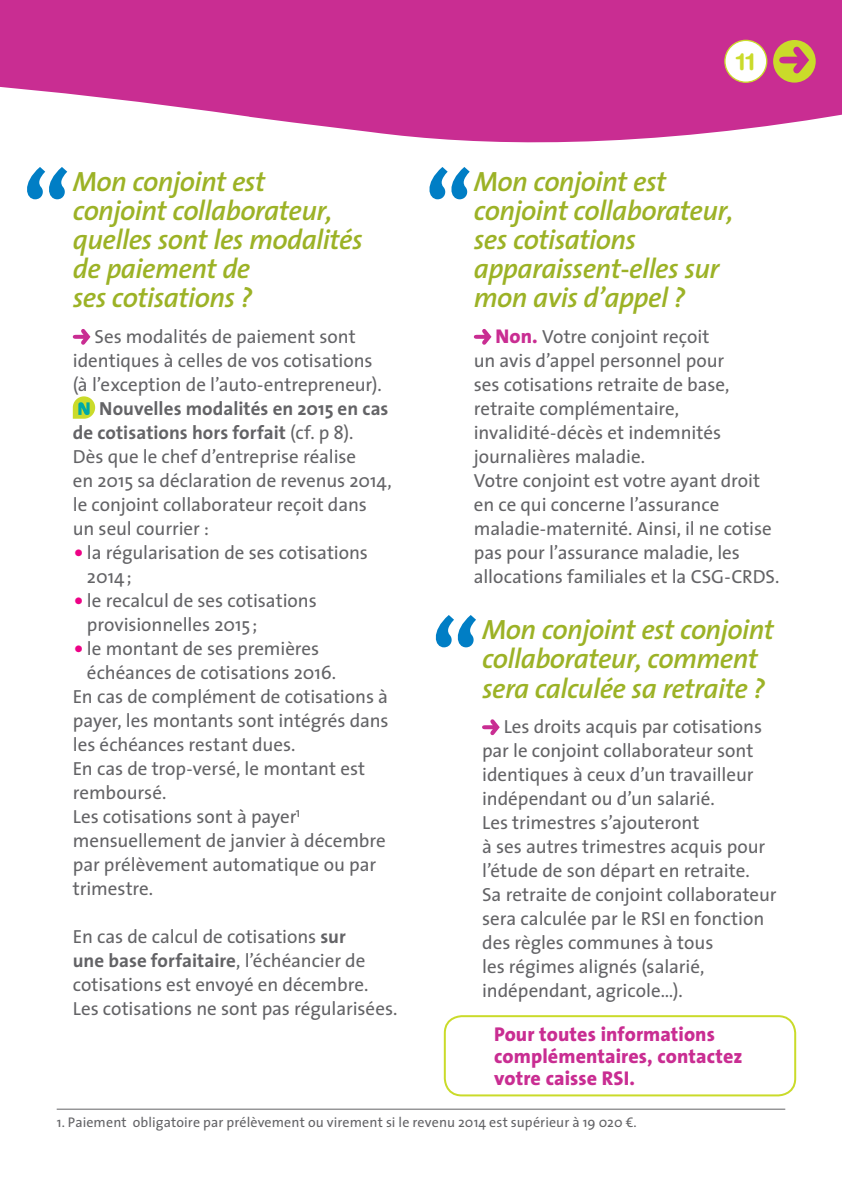
<style>
.page{position:relative;width:842px;height:1191px;background:#fff}
.page>*{position:absolute;margin:0;border:0;box-sizing:border-box;transform-origin:0 0}
.t1{font:700 100.6px "The Sans";color:#007ec5}
.t2{font:italic 600 28px/29.2px "The Sans";letter-spacing:-.02em;color:#9cb226}
.t3{font:700 23.6px "Helvetica Rounded";color:#cadb2a}
.t4{font:800 20px/21.6px "The Sans";letter-spacing:.005em;color:#c92d92}
.t5{font:19px/24px "The Sans";letter-spacing:-.005em;color:#636366}
.t6{font:14px "The Sans";letter-spacing:.01em;color:#636366}
.s1{font-weight:800;font-size:20px;color:#c92d92}
.s2{font-weight:700}
.s3{font-size:28px;color:#ed0286}
</style>
<div class="page">
<svg style="left:0;top:0;width:842px;height:143px;background:#d04aa1"></svg>
<svg style="left:773px;top:40px;width:43px;height:43px;background:#c99255"></svg>
<div style="left:725px;top:40px;width:42px;height:42px;background:#fff;border-radius:50%"></div>
<div style="left:724px;top:40px;width:43px;height:43px;border:1px solid #cadb2a;border-radius:50%"></div>
<svg style="left:73px;top:329px;width:17px;height:16px"></svg>
<svg style="left:73px;top:396px;width:22px;height:23px"></svg>
<svg style="left:474px;top:329px;width:17px;height:16px"></svg>
<svg style="left:482px;top:719px;width:18px;height:16px"></svg>
<div style="left:444px;top:1015px;width:352px;height:81px;border:2px solid #cadb2a;border-radius:17px"></div>
<hr style="left:57px;top:1108px;width:728px;height:1px;background:#636366">
<p class="t3" style="left:736px;top:47px;width:21px">11</p>
<h1 class="t1" style="left:22px;top:124px;width:50px">“</h1>
<h2 class="t2" style="left:474px;top:166px;width:261px">Mon conjoint est conjoint collaborateur, ses cotisations apparaissent-elles sur mon avis d’appel ?</h2>
<p class="t5" style="left:474px;top:324px;width:307px;text-indent:22px"><span class="s1">Non.</span> Votre conjoint reçoit<br>un avis d’appel personnel pour<br>ses cotisations retraite de base, retraite complémentaire, invalidité-décès et indemnités journalières maladie.<br>Votre conjoint est votre ayant droit en ce qui concerne l’assurance maladie-maternité. Ainsi, il ne cotise pas pour l’assurance maladie, les allocations familiales et la CSG-CRDS.</p>
<h1 class="t1" style="left:424px;top:124px;width:50px">“</h1>
<h2 class="t2" style="left:73px;top:166px;width:291px">Mon conjoint est conjoint collaborateur, quelles sont les modalités de paiement de<br>ses cotisations ?</h2>
<p class="t5" style="left:73px;top:324px;width:311px;text-align:center">Ses modalités de paiement sont identiques à celles de vos cotisations (à l’exception de l’auto-entrepreneur).</p>
<p class="t5" style="left:73px;top:396px;width:320px;text-indent:26px"><span class="s2">Nouvelles modalités en 2015 en cas de cotisations hors forfait</span> (cf. p 8).<br>Dès que le chef d’entreprise réalise<br>en 2015 sa déclaration de revenus 2014, le conjoint collaborateur reçoit dans un seul courrier :</p>
<p class="t5" style="left:87px;top:540px;width:282px;text-indent:-14px"><span class="s3">•</span>la régularisation de ses cotisations<br>2014;</p>
<p class="t5" style="left:87px;top:588px;width:231px;text-indent:-14px"><span class="s3">•</span>le recalcul de ses cotisations provisionnelles 2015 ;</p>
<p class="t5" style="left:73px;top:636px;width:248px"><span class="s3">•</span>le montant de ses premières</p>
<p class="t5" style="left:87px;top:660px;width:251px">échéances de cotisations 2016.</p>
<p class="t5" style="left:73px;top:684px;width:317px">En cas de complément de cotisations à</p>
<p class="t5" style="left:73px;top:708px;width:317px">payer, les montants sont intégrés dans</p>
<p class="t5" style="left:73px;top:732px;width:224px">les échéances restant dues.</p>
<p class="t5" style="left:73px;top:756px;width:294px">En cas de trop-versé, le montant est</p>
<p class="t5" style="left:73px;top:780px;width:95px">remboursé.</p>
<p class="t5" style="left:73px;top:804px;width:229px">Les cotisations sont à payer<sup>1</sup></p>
<p class="t5" style="left:73px;top:828px;width:314px">mensuellement de janvier à décembre</p>
<p class="t5" style="left:73px;top:852px;width:305px">par prélèvement automatique ou par</p>
<p class="t5" style="left:73px;top:876px;width:82px">trimestre.</p>
<p class="t5" style="left:73px;top:924px;width:326px">En cas de calcul de cotisations <span class="s2">sur<br>une base forfaitaire</span>, l’échéancier de cotisations est envoyé en décembre.<br>Les cotisations ne sont pas régularisées.</p>
<h1 class="t1" style="left:431px;top:572px;width:50px">“</h1>
<h2 class="t2" style="left:482px;top:613px;width:294px">Mon conjoint est conjoint collaborateur, comment sera calculée sa retraite ?</h2>
<p class="t5" style="left:482px;top:714px;width:296px;text-indent:22px">Les droits acquis par cotisations par le conjoint collaborateur sont identiques à ceux d’un travailleur indépendant ou d’un salarié.<br>Les trimestres s’ajouteront<br>à ses autres trimestres acquis pour l’étude de son départ en retraite.<br>Sa retraite de conjoint collaborateur sera calculée par le RSI en fonction des règles communes à tous<br>les régimes alignés (salarié, indépendant, agricole…).</p>
<p class="t4" style="left:494px;top:1023px;width:250px">Pour toutes informations complémentaires, contactez votre caisse RSI.</p>
<p class="t6" style="left:57px;top:1110px;width:582px">1. Paiement obligatoire par prélèvement ou virement si le revenu 2014 est supérieur à 19 020 €.</p>
</div>
